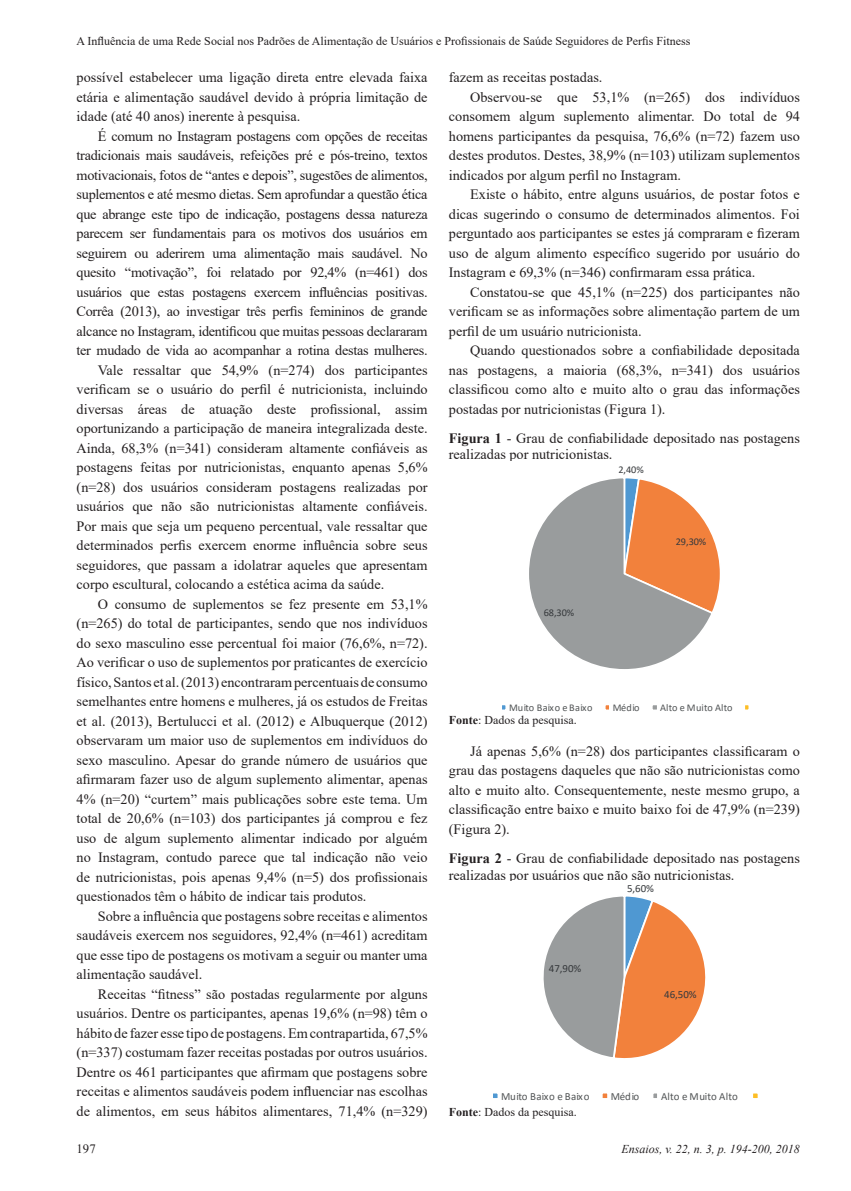
<style>
.page{position:relative;width:851px;height:1191px;background:#fff}
.page>*{position:absolute;margin:0;border:0;box-sizing:border-box;transform-origin:0 0}
.t1{font:14.25px/19.5px "Times New Roman";color:#231f20}
.t2{font:14.25px "Times New Roman";letter-spacing:-.02em;color:#231f20}
.t3{font:12.75px "Times New Roman";color:#231f20}
.t4{font:12px "Times New Roman";color:#231f20}
.t5{font:italic 12px "Times New Roman";color:#231f20}
.t6{font:10.95px "Calibri";letter-spacing:.005em;color:#515455}
.t7{font:10.95px "Calibri";letter-spacing:-.005em;color:#36393c}
.t8{font:10.35px "Calibri";letter-spacing:.005em;color:#515455}
.t9{font:10.35px "Calibri";letter-spacing:-.005em;color:#36393c}
.s1{font-weight:700}
</style>
<div class="page">
<svg style="left:502px;top:478px;width:247px;height:232px"></svg>
<svg style="left:493px;top:896px;width:265px;height:202px"></svg>
<p class="t4" style="left:77px;top:33px;width:615px">A Influência de uma Rede Social nos Padrões de Alimentação de Usuários e Profissionais de Saúde Seguidores de Perfis Fitness</p>
<p class="t1" style="left:77px;top:67px;width:352px;text-align:justify">possível estabelecer uma ligação direta entre elevada faixa etária e alimentação saudável devido à própria limitação de idade (até 40 anos) inerente à pesquisa.</p>
<p class="t2" style="left:98px;top:126px;width:331px">É comum no Instagram postagens com opções de receitas</p>
<p class="t2" style="left:77px;top:145px;width:352px">tradicionais mais saudáveis, refeições pré e pós-treino, textos</p>
<p class="t2" style="left:77px;top:165px;width:352px">motivacionais, fotos de “antes e depois”, sugestões de alimentos,</p>
<p class="t2" style="left:77px;top:184px;width:352px">suplementos e até mesmo dietas. Sem aprofundar a questão ética</p>
<p class="t2" style="left:77px;top:204px;width:352px">que abrange este tipo de indicação, postagens dessa natureza</p>
<p class="t2" style="left:77px;top:223px;width:352px">parecem ser fundamentais para os motivos dos usuários em</p>
<p class="t2" style="left:77px;top:243px;width:352px">seguirem ou aderirem uma alimentação mais saudável. No</p>
<p class="t2" style="left:77px;top:262px;width:352px">quesito “motivação”, foi relatado por 92,4% (n=461) dos</p>
<p class="t2" style="left:77px;top:282px;width:352px">usuários que estas postagens exercem influências positivas.</p>
<p class="t2" style="left:77px;top:301px;width:352px">Corrêa (2013), ao investigar três perfis femininos de grande</p>
<p class="t2" style="left:77px;top:321px;width:352px">alcance no Instagram, identificou que muitas pessoas declararam</p>
<p class="t2" style="left:77px;top:340px;width:352px">ter mudado de vida ao acompanhar a rotina destas mulheres.</p>
<p class="t1" style="left:98px;top:360px;width:331px">Vale ressaltar que 54,9% (n=274) dos participantes</p>
<p class="t1" style="left:77px;top:379px;width:352px">verificam se o usuário do perfil é nutricionista, incluindo</p>
<p class="t1" style="left:77px;top:399px;width:352px">diversas áreas de atuação deste profissional, assim</p>
<p class="t1" style="left:77px;top:418px;width:352px">oportunizando a participação de maneira integralizada deste.</p>
<p class="t1" style="left:77px;top:438px;width:352px">Ainda, 68,3% (n=341) consideram altamente confiáveis as</p>
<p class="t1" style="left:77px;top:457px;width:352px">postagens feitas por nutricionistas, enquanto apenas 5,6%</p>
<p class="t1" style="left:77px;top:477px;width:352px">(n=28) dos usuários consideram postagens realizadas por</p>
<p class="t1" style="left:77px;top:496px;width:352px">usuários que não são nutricionistas altamente confiáveis.</p>
<p class="t1" style="left:77px;top:516px;width:352px">Por mais que seja um pequeno percentual, vale ressaltar que</p>
<p class="t1" style="left:77px;top:535px;width:352px">determinados perfis exercem enorme influência sobre seus</p>
<p class="t1" style="left:77px;top:555px;width:352px">seguidores, que passam a idolatrar aqueles que apresentam</p>
<p class="t1" style="left:77px;top:574px;width:309px">corpo escultural, colocando a estética acima da saúde.</p>
<p class="t1" style="left:98px;top:594px;width:331px">O consumo de suplementos se fez presente em 53,1%</p>
<p class="t1" style="left:77px;top:613px;width:352px">(n=265) do total de participantes, sendo que nos indivíduos</p>
<p class="t1" style="left:77px;top:633px;width:352px">do sexo masculino esse percentual foi maior (76,6%, n=72).</p>
<p class="t1" style="left:77px;top:652px;width:352px">Ao verificar o uso de suplementos por praticantes de exercício</p>
<p class="t1" style="left:77px;top:672px;width:352px">físico, Santos et al. (2013) encontraram percentuais de consumo</p>
<p class="t1" style="left:77px;top:691px;width:352px">semelhantes entre homens e mulheres, já os estudos de Freitas</p>
<p class="t1" style="left:77px;top:710px;width:352px">et al. (2013), Bertulucci et al. (2012) e Albuquerque (2012)</p>
<p class="t1" style="left:77px;top:730px;width:352px">observaram um maior uso de suplementos em indivíduos do</p>
<p class="t1" style="left:77px;top:749px;width:352px">sexo masculino. Apesar do grande número de usuários que</p>
<p class="t1" style="left:77px;top:769px;width:352px">afirmaram fazer uso de algum suplemento alimentar, apenas</p>
<p class="t1" style="left:77px;top:788px;width:352px">4% (n=20) “curtem” mais publicações sobre este tema. Um</p>
<p class="t1" style="left:77px;top:808px;width:352px">total de 20,6% (n=103) dos participantes já comprou e fez</p>
<p class="t1" style="left:77px;top:827px;width:352px">uso de algum suplemento alimentar indicado por alguém</p>
<p class="t1" style="left:77px;top:847px;width:352px">no Instagram, contudo parece que tal indicação não veio</p>
<p class="t1" style="left:77px;top:866px;width:352px">de nutricionistas, pois apenas 9,4% (n=5) dos profissionais</p>
<p class="t1" style="left:77px;top:886px;width:291px">questionados têm o hábito de indicar tais produtos.</p>
<p class="t1" style="left:98px;top:905px;width:331px">Sobre a influência que postagens sobre receitas e alimentos</p>
<p class="t1" style="left:77px;top:925px;width:352px">saudáveis exercem nos seguidores, 92,4% (n=461) acreditam</p>
<p class="t1" style="left:77px;top:944px;width:352px">que esse tipo de postagens os motivam a seguir ou manter uma</p>
<p class="t1" style="left:77px;top:964px;width:127px">alimentação saudável.</p>
<p class="t1" style="left:98px;top:983px;width:331px">Receitas “fitness” são postadas regularmente por alguns</p>
<p class="t1" style="left:77px;top:1003px;width:352px">usuários. Dentre os participantes, apenas 19,6% (n=98) têm o</p>
<p class="t1" style="left:77px;top:1022px;width:352px">hábito de fazer esse tipo de postagens. Em contrapartida, 67,5%</p>
<p class="t1" style="left:77px;top:1042px;width:352px">(n=337) costumam fazer receitas postadas por outros usuários.</p>
<p class="t1" style="left:77px;top:1061px;width:352px">Dentre os 461 participantes que afirmam que postagens sobre</p>
<p class="t1" style="left:77px;top:1081px;width:352px">receitas e alimentos saudáveis podem influenciar nas escolhas</p>
<p class="t1" style="left:77px;top:1100px;width:352px">de alimentos, em seus hábitos alimentares, 71,4% (n=329)</p>
<p class="t1" style="left:449px;top:67px;width:155px">fazem as receitas postadas.</p>
<p class="t1" style="left:470px;top:87px;width:331px">Observou-se que 53,1% (n=265) dos indivíduos</p>
<p class="t1" style="left:449px;top:106px;width:352px">consomem algum suplemento alimentar. Do total de 94</p>
<p class="t1" style="left:449px;top:126px;width:352px">homens participantes da pesquisa, 76,6% (n=72) fazem uso</p>
<p class="t1" style="left:449px;top:145px;width:352px">destes produtos. Destes, 38,9% (n=103) utilizam suplementos</p>
<p class="t1" style="left:449px;top:165px;width:233px">indicados por algum perfil no Instagram.</p>
<p class="t1" style="left:470px;top:184px;width:331px">Existe o hábito, entre alguns usuários, de postar fotos e</p>
<p class="t1" style="left:449px;top:204px;width:352px">dicas sugerindo o consumo de determinados alimentos. Foi</p>
<p class="t1" style="left:449px;top:223px;width:352px">perguntado aos participantes se estes já compraram e fizeram</p>
<p class="t1" style="left:449px;top:243px;width:352px">uso de algum alimento específico sugerido por usuário do</p>
<p class="t1" style="left:449px;top:262px;width:308px">Instagram e 69,3% (n=346) confirmaram essa prática.</p>
<p class="t1" style="left:470px;top:282px;width:331px">Constatou-se que 45,1% (n=225) dos participantes não</p>
<p class="t1" style="left:449px;top:301px;width:352px">verificam se as informações sobre alimentação partem de um</p>
<p class="t1" style="left:449px;top:321px;width:194px">perfil de um usuário nutricionista.</p>
<p class="t1" style="left:470px;top:340px;width:331px">Quando questionados sobre a confiabilidade depositada</p>
<p class="t1" style="left:449px;top:360px;width:352px">nas postagens, a maioria (68,3%, n=341) dos usuários</p>
<p class="t1" style="left:449px;top:379px;width:352px">classificou como alto e muito alto o grau das informações</p>
<p class="t1" style="left:449px;top:399px;width:218px">postadas por nutricionistas (Figura 1).</p>
<p class="t1" style="left:449px;top:429px;width:352px;line-height:16.5px"><span class="s1">Figura 1</span> - Grau de confiabilidade depositado nas postagens realizadas por nutricionistas.</p>
<p class="t9" style="left:618px;top:462px;width:27px">2,40%</p>
<p class="t9" style="left:543px;top:605px;width:32px">68,30%</p>
<p class="t9" style="left:675px;top:534px;width:32px">29,30%</p>
<p class="t8" style="left:509px;top:700px;width:85px">Muito Baixo e Baixo</p>
<p class="t8" style="left:612px;top:700px;width:28px">Médio</p>
<p class="t8" style="left:660px;top:700px;width:74px">Alto e Muito Alto</p>
<p class="t4" style="left:449px;top:711px;width:129px"><span class="s1">Fonte</span>: Dados da pesquisa.</p>
<p class="t1" style="left:449px;top:741px;width:352px;text-align:justify;text-indent:21px">Já apenas 5,6% (n=28) dos participantes classificaram o grau das postagens daqueles que não são nutricionistas como alto e muito alto. Consequentemente, neste mesmo grupo, a classificação entre baixo e muito baixo foi de 47,9% (n=239) (Figura 2).</p>
<p class="t1" style="left:449px;top:849px;width:352px;line-height:16.5px"><span class="s1">Figura 2</span> - Grau de confiabilidade depositado nas postagens realizadas por usuários que não são nutricionistas.</p>
<p class="t7" style="left:627px;top:880px;width:28px">5,60%</p>
<p class="t7" style="left:549px;top:961px;width:34px">47,90%</p>
<p class="t7" style="left:664px;top:986px;width:34px">46,50%</p>
<p class="t6" style="left:501px;top:1088px;width:90px">Muito Baixo e Baixo</p>
<p class="t6" style="left:610px;top:1088px;width:30px">Médio</p>
<p class="t6" style="left:661px;top:1088px;width:78px">Alto e Muito Alto</p>
<p class="t4" style="left:449px;top:1103px;width:129px"><span class="s1">Fonte</span>: Dados da pesquisa.</p>
<p class="t3" style="left:77px;top:1139px;width:21px">197</p>
<p class="t5" style="left:621px;top:1140px;width:180px">Ensaios, v. 22, n. 3, p. 194-200, 2018</p>
</div>
